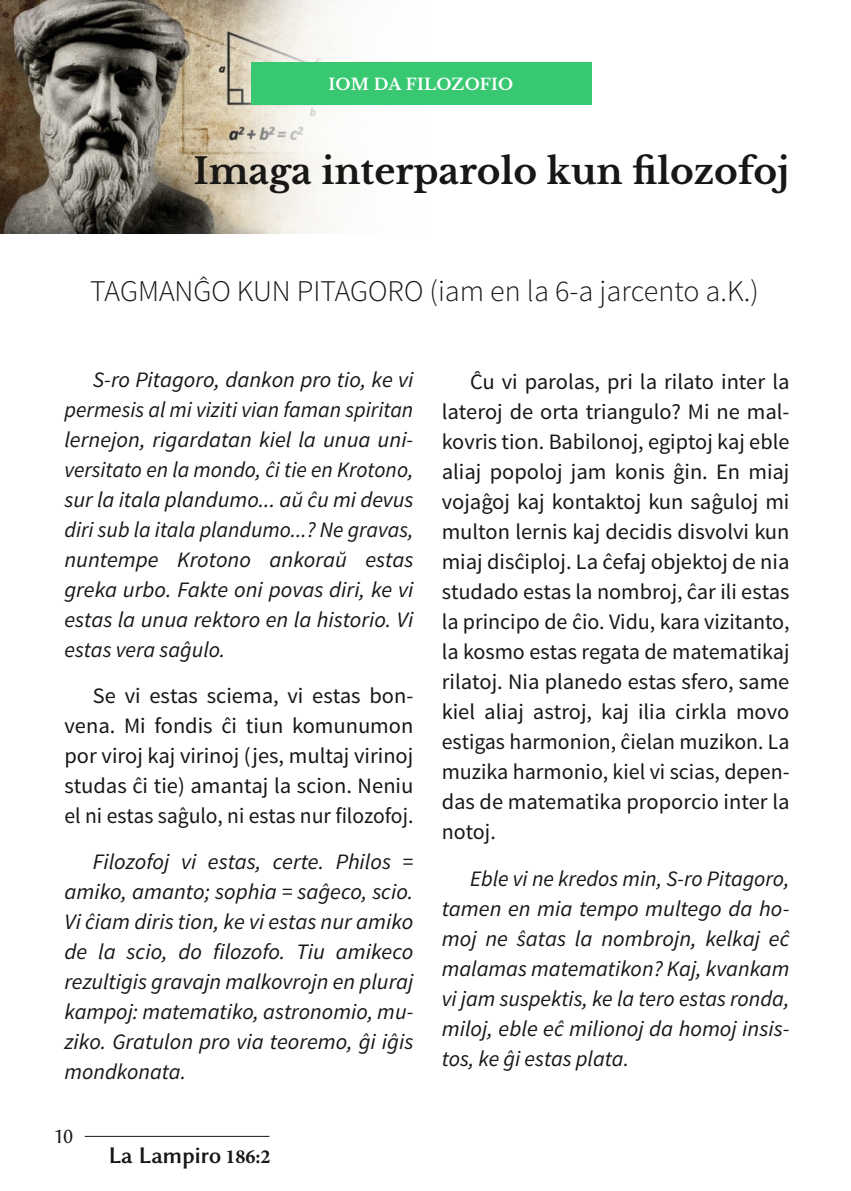
<style>
.page{position:relative;width:851px;height:1191px;background:#fff}
.page>*{position:absolute;margin:0;border:0;box-sizing:border-box;transform-origin:0 0}
.t1{font:700 36px "Libre Baskerville";color:#181715}
.t2{font:300 30px "Source Sans Pro";color:#181715}
.t3{font:700 24px "Linear Smooth";color:#181715}
.t4{font:italic 22px/30px "Source Sans Pro";color:#181715;text-align:justify}
.t5{font:22px/30px "Source Sans Pro";color:#181715;text-align:justify}
.t6{font:22px "Linear Smooth";color:#181715}
.t7{font:700 16px "Libre Baskerville";letter-spacing:.005em;color:#fff}
.s1{font-family:"Minion Pro";font-size:20px}
</style>
<div class="page">
<hr style="left:85px;top:1136px;width:184px;height:1px;background:#181715">
<img style="left:0;top:0;width:443px;height:233px">
<div style="left:251px;top:63px;width:340px;height:42px;background:#37c871"></div>
<p class="t7" style="left:328px;top:74px;width:186px">IOM DA FILOZOFIO</p>
<h1 class="t1" style="left:193px;top:149px;width:597px">Imaga interparolo kun filozofoj</h1>
<h2 class="t2" style="left:90px;top:272px;width:670px">TAGMANĜO KUN PITAGORO (iam en la 6-a jarcento a.K.)</h2>
<p class="t4" style="left:64px;top:365px;width:350px;text-indent:28px">S-ro Pitagoro, dankon pro tio, ke vi permesis al mi viziti vian faman spiritan lernejon, rigardatan kiel la unua uni&shy;versitato en la mondo, ĉi tie en Krotono, sur la itala plandumo... aŭ ĉu mi devus diri sub la itala plandumo...? Ne gravas, nuntempe Krotono ankoraŭ estas greka urbo. Fakte oni povas diri, ke vi estas la unua rektoro en la historio. Vi estas vera saĝulo.</p>
<p class="t5" style="left:64px;top:681px;width:350px;text-indent:28px">Se vi estas sciema, vi estas bon&shy;vena. Mi fondis ĉi tiun komunumon por viroj kaj virinoj (jes, multaj virinoj studas ĉi tie) amantaj la scion. Neniu el ni estas saĝulo, ni estas nur filozofoj.</p>
<p class="t4" style="left:64px;top:847px;width:350px;text-indent:28px">Filozofoj vi estas, certe. Philos = amiko, amanto; sophia = saĝeco, scio.<br>Vi ĉiam diris tion, ke vi estas nur amiko de la scio, do filozofo. Tiu amikeco rezultigis gravajn malkovrojn en pluraj kampoj: matematiko, astronomio, mu&shy;ziko. Gratulon pro via teoremo, ĝi iĝis mondkonata.</p>
<p class="t6" style="left:53px;top:1124px;width:22px">10</p>
<p class="t3" style="left:109px;top:1143px;width:163px">La Lampiro <span class="s1">186:2</span></p>
<p class="t5" style="left:441px;top:367px;width:349px;text-indent:28px">Ĉu vi parolas, pri la rilato inter la lateroj de orta triangulo? Mi ne mal&shy;kovris tion. Babilonoj, egiptoj kaj eble aliaj popoloj jam konis ĝin. En miaj vojaĝoj kaj kontaktoj kun saĝuloj mi multon lernis kaj decidis disvolvi kun miaj disĉiploj. La ĉefaj objektoj de nia studado estas la nombroj, ĉar ili estas la principo de ĉio. Vidu, kara vizitanto, la kosmo estas regata de matematikaj rilatoj. Nia planedo estas sfero, same kiel aliaj astroj, kaj ilia cirkla movo estigas harmonion, ĉielan muzikon. La muzika harmonio, kiel vi scias, depen&shy;das de matematika proporcio inter la notoj.</p>
<p class="t4" style="left:441px;top:863px;width:349px;text-indent:28px">Eble vi ne kredos min, S-ro Pitagoro, tamen en mia tempo multego da ho&shy;moj ne ŝatas la nombrojn, kelkaj eĉ malamas matematikon? Kaj, kvankam vi jam suspektis, ke la tero estas ronda, miloj, eble eĉ milionoj da homoj insis&shy;tos, ke ĝi estas plata.</p>
</div>
